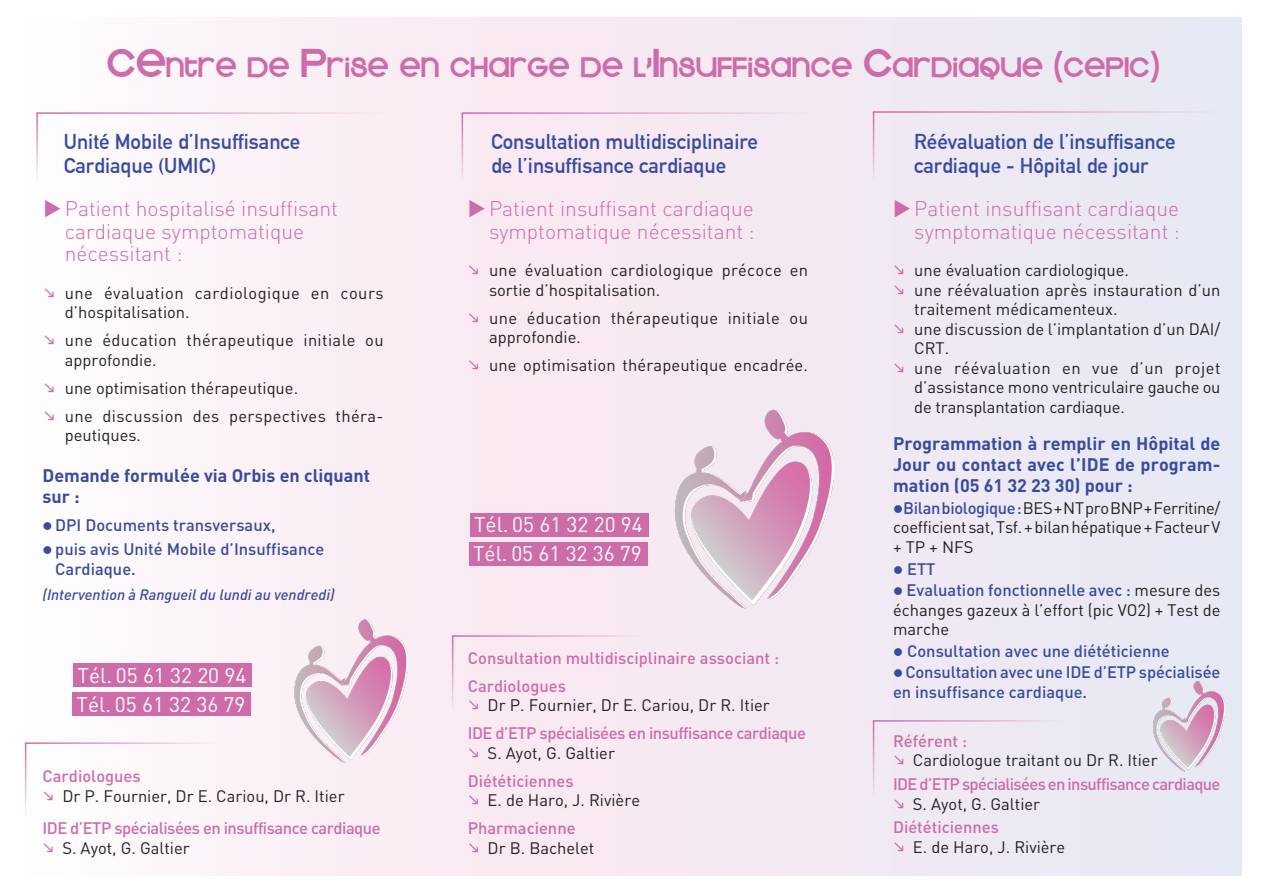
<style>
.page{position:relative;width:1263px;height:893px;background:#fff}
.page>*{position:absolute;margin:0;border:0;box-sizing:border-box;transform-origin:0 0}
.t1{font:31.5px "Kravitz Extra Thermal";color:#ce6ba9}
.t2{font:300 21px/22.5px "DIN";color:#ce6ba9;text-align:right}
.t3{font:700 21px/24px "DIN Alternate";color:#384b9f}
.t4{font:21px "DIN";color:#fff}
.t5{font:700 18px/21px "DIN";color:#384b9f}
.t6{font:16.5px/19.5px "DIN";color:#231f20}
.t7{font:500 16.5px/19.5px "DIN";color:#384b9f}
.t8{font:16.5px/19.5px "DIN";letter-spacing:.025em;color:#231f20}
.t9{font:500 16.5px "DIN";letter-spacing:-.03em;color:#ce6ba9}
.t10{font:500 16.5px "DIN";color:#ce6ba9}
.t11{font:16.5px/19.5px "DIN";letter-spacing:.03em;color:#231f20}
.t12{font:italic 500 15px "DIN";color:#384b9f}
.s1{font-size:45px}
.s2{color:#384b9f}
.s3{font-weight:500;color:#384b9f}
</style>
<div class="page">
<div style="left:17px;top:17px;width:1225px;height:859px;background:linear-gradient(to right,#fff5f8,#e9e4f1)"></div>
<div style="left:72px;top:692px;width:179px;height:24px;background:#ce6ba9"></div>
<div style="left:73px;top:663px;width:179px;height:24px;background:#ce6ba9"></div>
<div style="left:469px;top:542px;width:178px;height:23px;background:#ce6ba9"></div>
<div style="left:470px;top:513px;width:178px;height:23px;background:#ce6ba9"></div>
<img style="left:667px;top:398px;width:166px;height:216px">
<img style="left:288px;top:612px;width:119px;height:154px">
<img style="left:1149px;top:679px;width:76px;height:95px">
<hr style="left:25px;top:742px;width:194px;height:2px;background:#ce6ba9">
<hr style="left:25px;top:743px;width:1px;height:76px;background:#ce6ba9">
<hr style="left:873px;top:111px;width:352px;height:2px;background:#ce6ba9">
<hr style="left:873px;top:112px;width:1px;height:69px;background:#ce6ba9">
<hr style="left:462px;top:112px;width:352px;height:2px;background:#ce6ba9">
<hr style="left:462px;top:113px;width:1px;height:69px;background:#ce6ba9">
<hr style="left:36px;top:112px;width:353px;height:2px;background:#ce6ba9">
<hr style="left:36px;top:113px;width:2px;height:69px;background:#ce6ba9">
<hr style="left:452px;top:635px;width:194px;height:2px;background:#ce6ba9">
<hr style="left:452px;top:636px;width:1px;height:76px;background:#ce6ba9">
<hr style="left:873px;top:720px;width:194px;height:2px;background:#ce6ba9">
<hr style="left:873px;top:721px;width:1px;height:75px;background:#ce6ba9">
<svg style="left:45px;top:288px;width:9px;height:9px"></svg>
<svg style="left:45px;top:335px;width:9px;height:9px"></svg>
<svg style="left:45px;top:383px;width:9px;height:9px"></svg>
<svg style="left:45px;top:411px;width:9px;height:9px"></svg>
<svg style="left:469px;top:265px;width:9px;height:9px"></svg>
<svg style="left:469px;top:313px;width:9px;height:9px"></svg>
<svg style="left:469px;top:360px;width:9px;height:9px"></svg>
<svg style="left:894px;top:265px;width:9px;height:9px"></svg>
<svg style="left:894px;top:285px;width:9px;height:9px"></svg>
<svg style="left:894px;top:324px;width:9px;height:9px"></svg>
<svg style="left:894px;top:363px;width:9px;height:9px"></svg>
<svg style="left:44px;top:791px;width:9px;height:9px"></svg>
<svg style="left:44px;top:843px;width:9px;height:9px"></svg>
<svg style="left:469px;top:700px;width:9px;height:9px"></svg>
<svg style="left:469px;top:748px;width:9px;height:9px"></svg>
<svg style="left:469px;top:795px;width:9px;height:9px"></svg>
<svg style="left:469px;top:843px;width:9px;height:9px"></svg>
<svg style="left:894px;top:756px;width:9px;height:9px"></svg>
<svg style="left:894px;top:799px;width:9px;height:9px"></svg>
<svg style="left:894px;top:842px;width:9px;height:9px"></svg>
<p class="t1" style="left:105px;top:47px;width:1055px"><span class="s1">CE</span>NTRE DE <span class="s1">P</span>RISE EN CHARGE DE L’<span class="s1">I</span>NSUFFISANCE <span class="s1">C</span>ARDIAQUE (CEPIC)</p>
<p class="t3" style="left:64px;top:128px;width:238px">Unité Mobile d’Insuffisance<br>Cardiaque (UMIC)</p>
<p class="t3" style="left:491px;top:128px;width:268px">Consultation multidisciplinaire de l’insuffisance cardiaque</p>
<p class="t3" style="left:914px;top:128px;width:263px">Réévaluation de l’insuffisance cardiaque - Hôpital de jour</p>
<p class="t2" style="left:65px;top:197px;width:275px;text-align:left;text-indent:-21px">◆Patient hospitalisé insuffisant cardiaque symptomatique nécessitant :</p>
<p class="t11" style="left:65px;top:283px;width:320px">une évaluation cardiologique en cours d’hospitalisation.</p>
<p class="t8" style="left:65px;top:330px;width:320px">une éducation thérapeutique initiale ou approfondie.</p>
<p class="t6" style="left:65px;top:378px;width:235px">une optimisation thérapeutique.</p>
<p class="t8" style="left:65px;top:406px;width:320px">une discussion des perspectives théra&shy;peutiques.</p>
<p class="t5" style="left:43px;top:465px;width:329px">Demande formulée via Orbis en cliquant sur :</p>
<p class="t7" style="left:43px;top:515px;width:235px">● DPI Documents transversaux,</p>
<p class="t7" style="left:55px;top:539px;width:271px;text-indent:-13px">● puis avis Unité Mobile d’Insuffisance<br>Cardiaque.</p>
<p class="t12" style="left:43px;top:585px;width:294px">(Intervention à Rangueil du lundi au vendredi)</p>
<p class="t4" style="left:78px;top:662px;width:170px">Tél. 05 61 32 20 94</p>
<p class="t4" style="left:77px;top:691px;width:170px">Tél. 05 61 32 36 79</p>
<p class="t10" style="left:43px;top:766px;width:100px">Cardiologues</p>
<p class="t6" style="left:62px;top:786px;width:284px">Dr P. Fournier, Dr E. Cariou, Dr R. Itier</p>
<p class="t9" style="left:43px;top:817px;width:340px">IDE d’ETP spécialisées en insuffisance cardiaque</p>
<p class="t6" style="left:62px;top:837px;width:129px">S. Ayot, G. Galtier</p>
<p class="t2" style="left:468px;top:197px;width:288px">◆Patient insuffisant cardiaque symptomatique nécessitant :</p>
<p class="t6" style="left:489px;top:260px;width:321px">une évaluation cardiologique précoce en sortie d’hospitalisation.</p>
<p class="t8" style="left:489px;top:308px;width:320px">une éducation thérapeutique initiale ou approfondie.</p>
<p class="t6" style="left:489px;top:355px;width:320px">une optimisation thérapeutique encadrée.</p>
<p class="t4" style="left:474px;top:511px;width:170px">Tél. 05 61 32 20 94</p>
<p class="t4" style="left:473px;top:540px;width:170px">Tél. 05 61 32 36 79</p>
<p class="t10" style="left:468px;top:647px;width:313px">Consultation multidisciplinaire associant :</p>
<p class="t10" style="left:468px;top:675px;width:100px">Cardiologues</p>
<p class="t6" style="left:488px;top:695px;width:284px">Dr P. Fournier, Dr E. Cariou, Dr R. Itier</p>
<p class="t9" style="left:468px;top:723px;width:340px">IDE d’ETP spécialisées en insuffisance cardiaque</p>
<p class="t6" style="left:488px;top:743px;width:129px">S. Ayot, G. Galtier</p>
<p class="t10" style="left:468px;top:770px;width:107px">Diététiciennes</p>
<p class="t6" style="left:488px;top:790px;width:154px">E. de Haro, J. Rivière</p>
<p class="t10" style="left:468px;top:818px;width:109px">Pharmacienne</p>
<p class="t6" style="left:488px;top:838px;width:108px">Dr B. Bachelet</p>
<p class="t2" style="left:893px;top:197px;width:288px">◆Patient insuffisant cardiaque symptomatique nécessitant :</p>
<p class="t6" style="left:914px;top:260px;width:216px">une évaluation cardiologique.</p>
<p class="t6" style="left:914px;top:280px;width:308px">une réévaluation après instauration d’un traitement médicamenteux.</p>
<p class="t6" style="left:914px;top:319px;width:308px">une discussion de l’implantation d’un DAI/<br>CRT.</p>
<p class="t6" style="left:914px;top:358px;width:308px;text-align:justify">une réévaluation en vue d’un projet d’assistance mono ventriculaire gauche ou de transplantation cardiaque.</p>
<p class="t5" style="left:893px;top:432px;width:329px;text-align:justify">Programmation à remplir en Hôpital de Jour ou contact avec l’IDE de program&shy;mation (05 61 32 23 30) pour :</p>
<p class="t6" style="left:893px;top:498px;width:329px;text-align:justify"><span class="s2">●</span> <span class="s3">Bilan biologique :</span> BES + NT pro BNP + Ferritine/ coefficient sat, Tsf. + bilan hépatique + Facteur V + TP + NFS</p>
<p class="t7" style="left:893px;top:558px;width:44px">● ETT</p>
<p class="t6" style="left:893px;top:580px;width:329px;text-align:justify"><span class="s2">●</span> <span class="s3">Evaluation fonctionnelle avec :</span> mesure des échanges gazeux à l’effort (pic VO2) + Test de marche</p>
<p class="t7" style="left:893px;top:640px;width:278px">● Consultation avec une diététicienne</p>
<p class="t7" style="left:893px;top:662px;width:329px">● Consultation avec une IDE d’ETP spécialisée en insuffisance cardiaque.</p>
<p class="t10" style="left:893px;top:730px;width:76px">Référent :</p>
<p class="t6" style="left:913px;top:750px;width:246px">Cardiologue traitant ou Dr R. Itier</p>
<p class="t9" style="left:893px;top:774px;width:329px">IDE d’ETP spécialisées en insuffisance cardiaque</p>
<p class="t6" style="left:913px;top:794px;width:129px">S. Ayot, G. Galtier</p>
<p class="t10" style="left:893px;top:817px;width:107px">Diététiciennes</p>
<p class="t6" style="left:913px;top:837px;width:154px">E. de Haro, J. Rivière</p>
</div>
